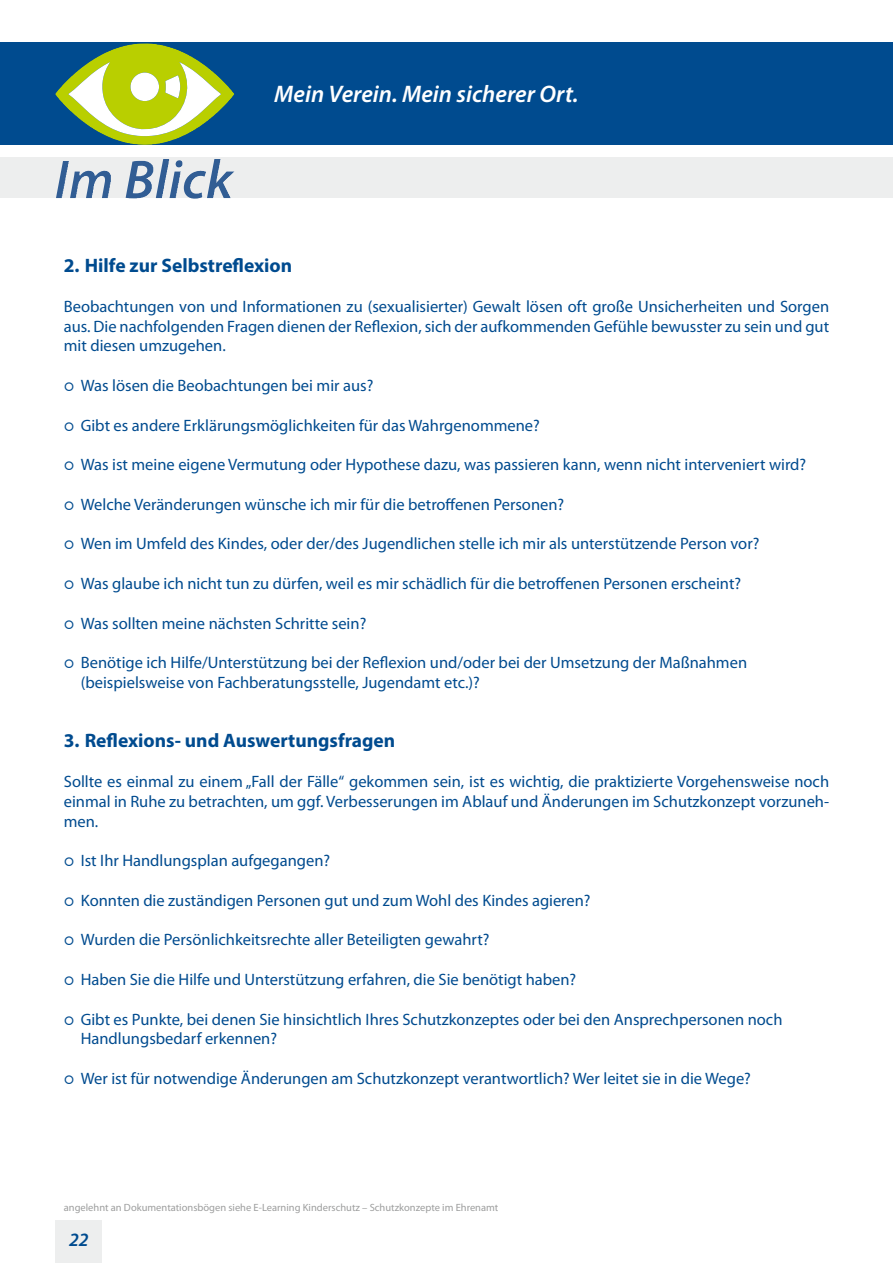
<style>
.page{position:relative;width:893px;height:1263px;background:#fff}
.page>*{position:absolute;margin:0;border:0;box-sizing:border-box;transform-origin:0 0}
.t1{font:italic 600 55.05px "Myriad Pro";color:#315d94}
.t2{font:italic 600 24px "Myriad Pro";color:#fff}
.Fließtext{font:700 19.5px "Myriad Pro";color:#004b8f}
.t3{font:italic 600 18.9px "Myriad Pro";color:#004b8f}
.Fließtext-2{font:16.5px/19.8px "Myriad Pro";color:#004b8f;text-align:justify}
.Fließtext-3{font:10.5px "Myriad Pro";color:#9d9e9e}
</style>
<div class="page">
<div style="left:0;top:158px;width:893px;height:40px;background:#edeeee"></div>
<div style="left:0;top:43px;width:893px;height:102px;background:#004b8f"></div>
<svg style="left:55px;top:43px;width:117px;height:102px"></svg>
<div style="left:55px;top:1221px;width:47px;height:42px;background:#edeeee"></div>
<h1 class="t1" style="left:55px;top:150px;width:180px">Im Blick</h1>
<h2 class="t2" style="left:274px;top:78px;width:306px">Mein Verein. Mein sicherer Ort.</h2>
<p class="Fließtext" style="left:64px;top:253px;width:230px">2. Hilfe zur Selbstreflexion</p>
<p class="Fließtext-2" style="left:64px;top:297px;width:767px">Beobachtungen von und Informationen zu (sexualisierter) Gewalt lösen oft große Unsicherheiten und Sorgen aus. Die nachfolgenden Fragen dienen der Reflexion, sich der aufkommenden Gefühle bewusster zu sein und gut mit diesen umzugehen.</p>
<p class="Fließtext-2" style="left:81px;top:376px;width:294px">Was lösen die Beobachtungen bei mir aus?</p>
<p class="Fließtext-2" style="left:81px;top:415px;width:461px">Gibt es andere Erklärungsmöglichkeiten für das Wahrgenommene?</p>
<p class="Fließtext-2" style="left:81px;top:455px;width:727px">Was ist meine eigene Vermutung oder Hypothese dazu, was passieren kann, wenn nicht interveniert wird?</p>
<p class="Fließtext-2" style="left:81px;top:495px;width:485px">Welche Veränderungen wünsche ich mir für die betroffenen Personen?</p>
<p class="Fließtext-2" style="left:81px;top:534px;width:680px">Wen im Umfeld des Kindes, oder der/des Jugendlichen stelle ich mir als unterstützende Person vor?</p>
<p class="Fließtext-2" style="left:81px;top:574px;width:662px">Was glaube ich nicht tun zu dürfen, weil es mir schädlich für die betroffenen Personen erscheint?</p>
<p class="Fließtext-2" style="left:81px;top:613px;width:287px">Was sollten meine nächsten Schritte sein?</p>
<p class="Fließtext-2" style="left:81px;top:653px;width:668px">Benötige ich Hilfe/Unterstützung bei der Reflexion und/oder bei der Umsetzung der Maßnahmen (beispielsweise von Fachberatungsstelle, Jugendamt etc.)?</p>
<p class="Fließtext" style="left:64px;top:728px;width:333px">3. Reflexions- und Auswertungsfragen</p>
<p class="Fließtext-2" style="left:64px;top:772px;width:767px">Sollte es einmal zu einem „Fall der Fälle“ gekommen sein, ist es wichtig, die praktizierte Vorgehensweise noch einmal in Ruhe zu betrachten, um ggf. Verbesserungen im Ablauf und Änderungen im Schutzkonzept vorzuneh&shy;men.</p>
<p class="Fließtext-2" style="left:81px;top:851px;width:251px">Ist Ihr Handlungsplan aufgegangen?</p>
<p class="Fließtext-2" style="left:81px;top:891px;width:511px">Konnten die zuständigen Personen gut und zum Wohl des Kindes agieren?</p>
<p class="Fließtext-2" style="left:81px;top:930px;width:410px">Wurden die Persönlichkeitsrechte aller Beteiligten gewahrt?</p>
<p class="Fließtext-2" style="left:81px;top:970px;width:497px">Haben Sie die Hilfe und Unterstützung erfahren, die Sie benötigt haben?</p>
<p class="Fließtext-2" style="left:81px;top:1009px;width:703px">Gibt es Punkte, bei denen Sie hinsichtlich Ihres Schutzkonzeptes oder bei den Ansprechpersonen noch<br>Handlungsbedarf erkennen?</p>
<p class="Fließtext-2" style="left:81px;top:1069px;width:672px">Wer ist für notwendige Änderungen am Schutzkonzept verantwortlich? Wer leitet sie in die Wege?</p>
<p class="Fließtext-3" style="left:64px;top:1201px;width:436px">angelehnt an Dokumentationsbögen siehe E-Learning Kinderschutz – Schutzkonzepte im Ehrenamt</p>
<p class="t3" style="left:69px;top:1227px;width:21px">22</p>
</div>
